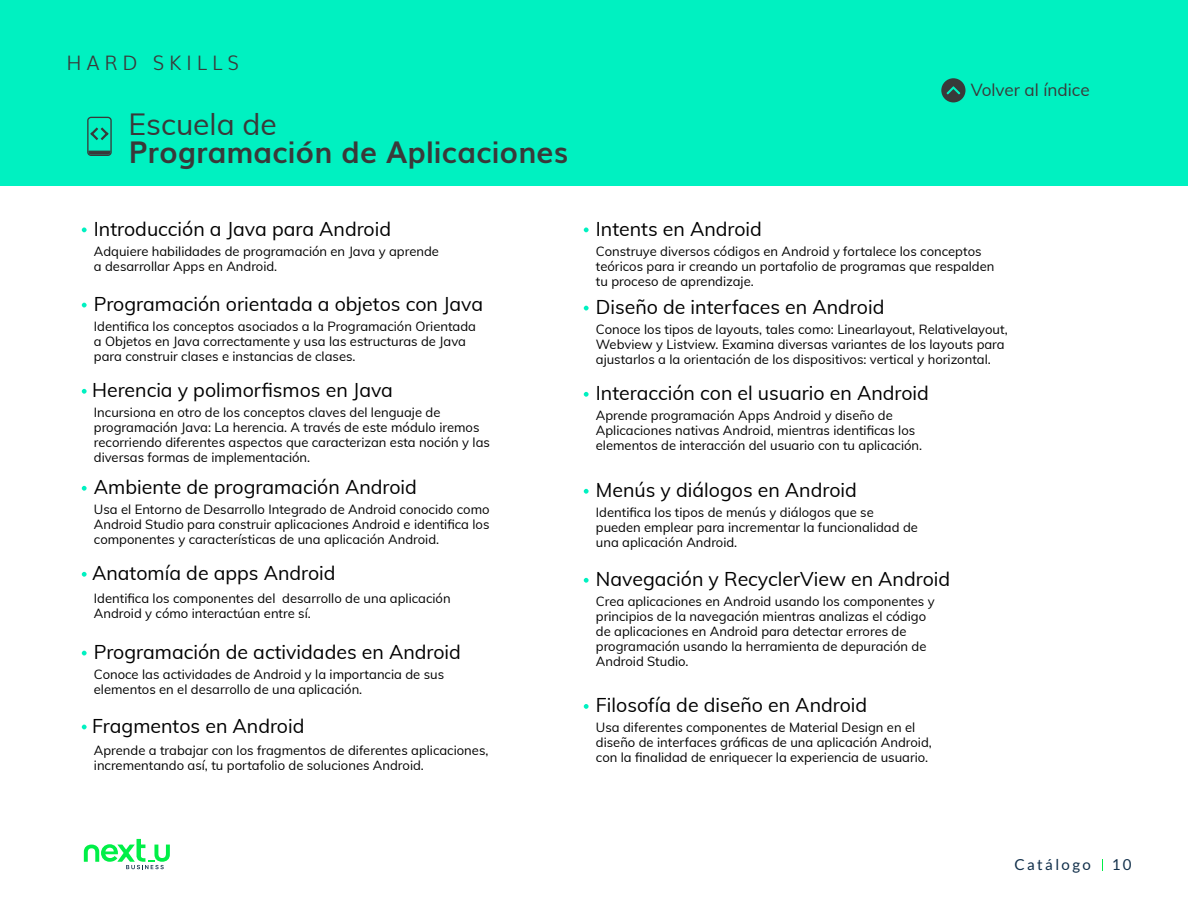
<style>
.page{position:relative;width:1188px;height:918px;background:#fff}
.page>*{position:absolute;margin:0;border:0;box-sizing:border-box;transform-origin:0 0}
.t1{font:700 30px "Muli";color:#393939}
.t2{font:30px "Muli";color:#393939}
.t3{font:300 19.95px "Muli";letter-spacing:.24em;color:#393939}
.t4{font:19.5px "Muli";color:#000}
.t5{font:17.1px "Muli";color:#393939}
.t6{font:15.15px "Lato";letter-spacing:.16em;color:#12304b}
.t7{font:13.05px/15px "Muli";color:#000}
</style>
<div class="page">
<div style="left:0;top:0;width:1188px;height:186px;background:#00f1c1"></div>
<svg style="left:941px;top:78px;width:25px;height:24px"></svg>
<svg style="left:87px;top:117px;width:25px;height:39px"></svg>
<svg style="left:1102px;top:859px;width:1px;height:12px"></svg>
<svg style="left:82px;top:228px;width:5px;height:4px"></svg>
<svg style="left:82px;top:303px;width:5px;height:4px"></svg>
<svg style="left:82px;top:389px;width:5px;height:5px"></svg>
<svg style="left:82px;top:486px;width:5px;height:5px"></svg>
<svg style="left:82px;top:572px;width:5px;height:5px"></svg>
<svg style="left:82px;top:651px;width:5px;height:4px"></svg>
<svg style="left:82px;top:725px;width:5px;height:4px"></svg>
<svg style="left:584px;top:228px;width:5px;height:4px"></svg>
<svg style="left:584px;top:306px;width:5px;height:4px"></svg>
<svg style="left:584px;top:392px;width:5px;height:5px"></svg>
<svg style="left:584px;top:489px;width:5px;height:5px"></svg>
<svg style="left:584px;top:578px;width:5px;height:5px"></svg>
<svg style="left:584px;top:704px;width:5px;height:5px"></svg>
<svg style="left:84px;top:839px;width:86px;height:30px"></svg>
<h2 class="t3" style="left:66px;top:47px;width:174px">HARD SKILLS</h2>
<h1 class="t2" style="left:129px;top:102px;width:150px">Escuela de</h1>
<h1 class="t1" style="left:129px;top:128px;width:441px">Programación de Aplicaciones</h1>
<h3 class="t4" style="left:94px;top:214px;width:299px">Introducción a Java para Android</h3>
<p class="t7" style="left:94px;top:243px;width:347px">Adquiere habilidades de programación en Java y aprende a desarrollar Apps en Android.</p>
<h3 class="t4" style="left:94px;top:290px;width:391px">Programación orientada a objetos con Java</h3>
<p class="t7" style="left:94px;top:318px;width:384px">Identifica los conceptos asociados a la Programación Orientada a Objetos en Java correctamente y usa las estructuras de Java para construir clases e instancias de clases.</p>
<h3 class="t4" style="left:92px;top:376px;width:302px">Herencia y polimorfismos en Java</h3>
<p class="t7" style="left:94px;top:404px;width:398px">Incursiona en otro de los conceptos claves del lenguaje de programación Java: La herencia. A través de este módulo iremos recorriendo diferentes aspectos que caracterizan esta noción y las diversas formas de implementación.</p>
<h3 class="t4" style="left:94px;top:473px;width:325px">Ambiente de programación Android</h3>
<p class="t7" style="left:94px;top:501px;width:397px;text-align:justify">Usa el Entorno de Desarrollo Integrado de Android conocido como Android Studio para construir aplicaciones Android e identifica los componentes y características de una aplicación Android.</p>
<h3 class="t4" style="left:92px;top:559px;width:245px">Anatomía de apps Android</h3>
<p class="t7" style="left:94px;top:590px;width:358px">Identifica los componentes del desarrollo de una aplicación<br>Android y cómo interactúan entre sí.</p>
<h3 class="t4" style="left:94px;top:638px;width:369px">Programación de actividades en Android</h3>
<p class="t7" style="left:94px;top:666px;width:352px">Conoce las actividades de Android y la importancia de sus elementos en el desarrollo de una aplicación.</p>
<h3 class="t4" style="left:92px;top:711px;width:214px">Fragmentos en Android</h3>
<p class="t7" style="left:94px;top:742px;width:396px">Aprende a trabajar con los fragmentos de diferentes aplicaciones, incrementando así, tu portafolio de soluciones Android.</p>
<h3 class="t5" style="left:971px;top:77px;width:120px">Volver al índice</h3>
<h3 class="t4" style="left:596px;top:214px;width:168px">Intents en Android</h3>
<p class="t7" style="left:596px;top:243px;width:400px">Construye diversos códigos en Android y fortalece los conceptos teóricos para ir creando un portafolio de programas que respalden tu proceso de aprendizaje.</p>
<h3 class="t4" style="left:596px;top:293px;width:290px">Diseño de interfaces en Android</h3>
<p class="t7" style="left:596px;top:321px;width:413px">Conoce los tipos de layouts, tales como: Linearlayout, Relativelayout,<br>Webview y Listview. Examina diversas variantes de los layouts para ajustarlos a la orientación de los dispositivos: vertical y horizontal.</p>
<h3 class="t4" style="left:596px;top:379px;width:335px">Interacción con el usuario en Android</h3>
<p class="t7" style="left:596px;top:407px;width:328px">Aprende programación Apps Android y diseño de<br>Aplicaciones nativas Android, mientras identificas los elementos de interacción del usuario con tu aplicación.</p>
<h3 class="t4" style="left:596px;top:476px;width:263px">Menús y diálogos en Android</h3>
<p class="t7" style="left:596px;top:504px;width:324px">Identifica los tipos de menús y diálogos que se pueden emplear para incrementar la funcionalidad de una aplicación Android.</p>
<h3 class="t4" style="left:596px;top:565px;width:356px">Navegación y RecyclerView en Android</h3>
<p class="t7" style="left:596px;top:593px;width:340px">Crea aplicaciones en Android usando los componentes y principios de la navegación mientras analizas el código de aplicaciones en Android para detectar errores de programación usando la herramienta de depuración de Android Studio.</p>
<h3 class="t4" style="left:596px;top:691px;width:273px">Filosofía de diseño en Android</h3>
<p class="t7" style="left:596px;top:720px;width:338px">Usa diferentes componentes de Material Design en el diseño de interfaces gráficas de una aplicación Android, con la finalidad de enriquecer la experiencia de usuario.</p>
<p class="t6" style="left:1014px;top:856px;width:78px">Catálogo</p>
<p class="t6" style="left:1112px;top:856px;width:21px">10</p>
</div>
